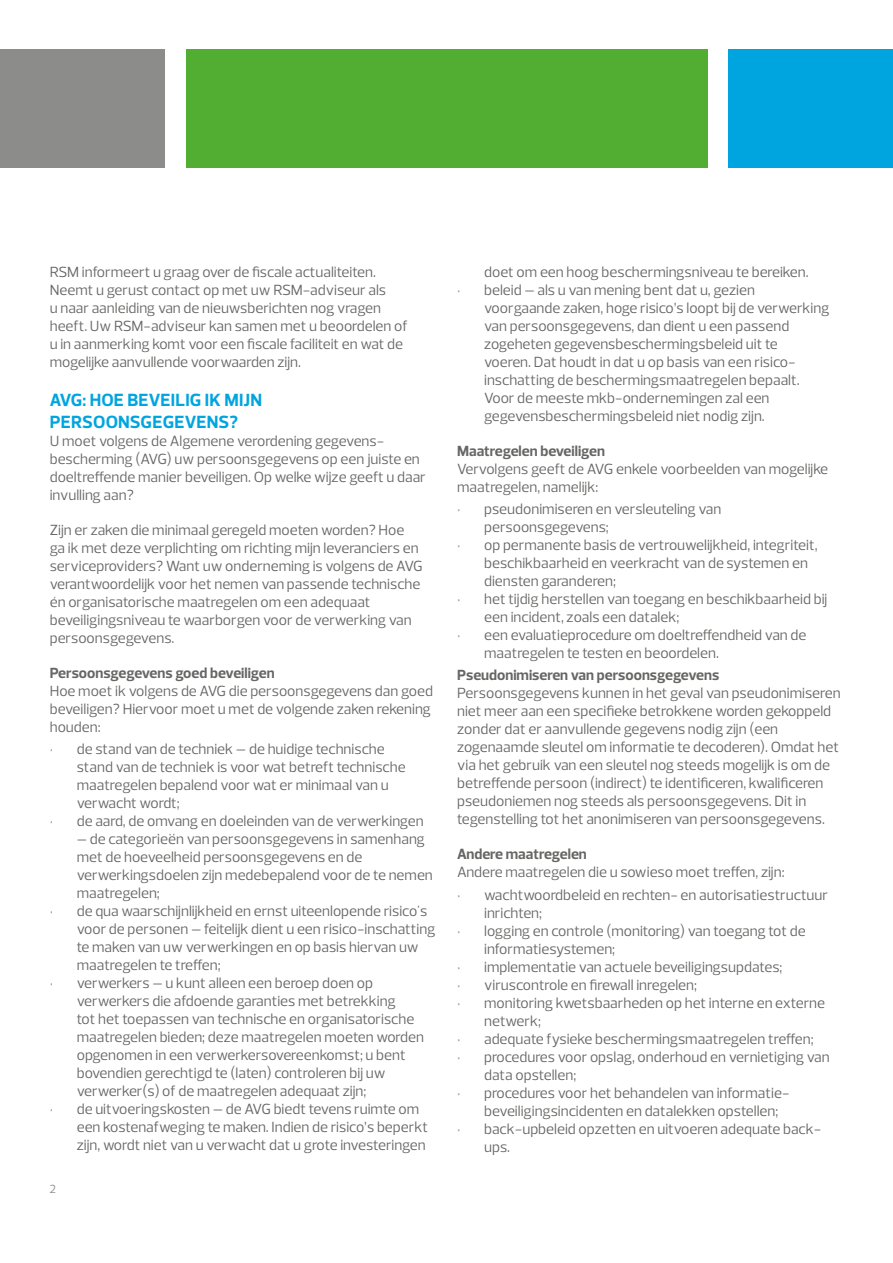
<style>
.page{position:relative;width:893px;height:1263px;background:#fff}
.page>*{position:absolute;margin:0;border:0;box-sizing:border-box;transform-origin:0 0}
.t1{font:700 18px/21.6px "Prelo";letter-spacing:.015em;color:#00a5df}
.t2{font:15px/18px "Prelo";color:#666665}
.t3{font:700 15px "Prelo";color:#666665}
.t4{font:12px "Prelo";color:#8c8c8b}
.s1{color:#8c8c8b}
</style>
<div class="page">
<div style="left:729px;top:50px;width:164px;height:118px;background:#00a5df"></div>
<div style="left:186px;top:50px;width:521px;height:118px;background:#52ae32"></div>
<div style="left:0;top:50px;width:164px;height:118px;background:#8c8c8b"></div>
<p class="t2" style="left:50px;top:263px;width:359px">RSM informeert u graag over de fiscale actualiteiten.<br>Neemt u gerust contact op met uw RSM-adviseur als<br>u naar aanleiding van de nieuwsberichten nog vragen heeft. Uw RSM-adviseur kan samen met u beoordelen of u in aanmerking komt voor een fiscale faciliteit en wat de mogelijke aanvullende voorwaarden zijn.</p>
<p class="t1" style="left:50px;top:390px;width:214px">AVG: HOE BEVEILIG IK MIJN<br>PERSOONSGEGEVENS?</p>
<p class="t2" style="left:50px;top:432px;width:378px">U moet volgens de Algemene verordening gegevens&shy;bescherming (AVG) uw persoonsgegevens op een juiste en doeltreffende manier beveiligen. Op welke wijze geeft u daar invulling aan?</p>
<p class="t2" style="left:50px;top:521px;width:375px">Zijn er zaken die minimaal geregeld moeten worden? Hoe ga ik met deze verplichting om richting mijn leveranciers en serviceproviders? Want uw onderneming is volgens de AVG verantwoordelijk voor het nemen van passende technische én organisatorische maatregelen om een adequaat beveiligingsniveau te waarborgen voor de verwerking van persoonsgegevens.</p>
<p class="t3" style="left:50px;top:664px;width:226px">Persoonsgegevens goed beveiligen</p>
<p class="t2" style="left:50px;top:682px;width:385px">Hoe moet ik volgens de AVG die persoonsgegevens dan goed beveiligen? Hiervoor moet u met de volgende zaken rekening houden:</p>
<p class="t2" style="left:77px;top:740px;width:330px;text-indent:-27px"><span class="s1">•</span> de stand van de techniek – de huidige technische stand van de techniek is voor wat betreft technische maatregelen bepalend voor wat er minimaal van u verwacht wordt;</p>
<p class="t2" style="left:50px;top:812px;width:375px"><span class="s1">•</span> de aard, de omvang en doeleinden van de verwerkingen</p>
<p class="t2" style="left:77px;top:830px;width:358px">– de categorieën van persoonsgegevens in samenhang met de hoeveelheid persoonsgegevens en de verwerkingsdoelen zijn medebepalend voor de te nemen maatregelen;</p>
<p class="t2" style="left:77px;top:902px;width:360px;text-indent:-27px"><span class="s1">•</span> de qua waarschijnlijkheid en ernst uiteenlopende risico's voor de personen – feitelijk dient u een risico-inschatting te maken van uw verwerkingen en op basis hiervan uw maatregelen te treffen;</p>
<p class="t2" style="left:77px;top:974px;width:349px;text-indent:-27px"><span class="s1">•</span> verwerkers – u kunt alleen een beroep doen op verwerkers die afdoende garanties met betrekking<br>tot het toepassen van technische en organisatorische maatregelen bieden; deze maatregelen moeten worden opgenomen in een verwerkersovereenkomst; u bent bovendien gerechtigd te (laten) controleren bij uw verwerker(s) of de maatregelen adequaat zijn;</p>
<p class="t2" style="left:77px;top:1100px;width:353px;text-indent:-27px"><span class="s1">•</span> de uitvoeringskosten – de AVG biedt tevens ruimte om een kostenafweging te maken. Indien de risico’s beperkt zijn, wordt niet van u verwacht dat u grote investeringen</p>
<p class="t4" style="left:50px;top:1181px;width:8px">2</p>
<p class="t2" style="left:484px;top:263px;width:326px">doet om een hoog beschermingsniveau te bereiken.</p>
<p class="t2" style="left:484px;top:281px;width:347px;text-indent:-27px"><span class="s1">•</span> beleid – als u van mening bent dat u, gezien voorgaande zaken, hoge risico’s loopt bij de verwerking van persoonsgegevens, dan dient u een passend zogeheten gegevensbeschermingsbeleid uit te<br>voeren. Dat houdt in dat u op basis van een risico&shy;inschatting de beschermingsmaatregelen bepaalt.<br>Voor de meeste mkb-ondernemingen zal een gegevensbeschermingsbeleid niet nodig zijn.</p>
<p class="t3" style="left:457px;top:441px;width:149px">Maatregelen beveiligen</p>
<p class="t2" style="left:457px;top:460px;width:372px">Vervolgens geeft de AVG enkele voorbeelden van mogelijke maatregelen, namelijk:</p>
<p class="t2" style="left:484px;top:500px;width:239px;text-indent:-27px"><span class="s1">•</span> pseudonimiseren en versleuteling van persoonsgegevens;</p>
<p class="t2" style="left:484px;top:536px;width:335px;text-indent:-27px"><span class="s1">•</span> op permanente basis de vertrouwelijkheid, integriteit, beschikbaarheid en veerkracht van de systemen en diensten garanderen;</p>
<p class="t2" style="left:484px;top:590px;width:345px;text-indent:-27px"><span class="s1">•</span> het tijdig herstellen van toegang en beschikbaarheid bij een incident, zoals een datalek;</p>
<p class="t2" style="left:484px;top:626px;width:324px;text-indent:-27px"><span class="s1">•</span> een evaluatieprocedure om doeltreffendheid van de maatregelen te testen en beoordelen.</p>
<p class="t3" style="left:457px;top:666px;width:264px">Pseudonimiseren van persoonsgegevens</p>
<p class="t2" style="left:457px;top:684px;width:385px">Persoonsgegevens kunnen in het geval van pseudonimiseren niet meer aan een specifieke betrokkene worden gekoppeld zonder dat er aanvullende gegevens nodig zijn (een zogenaamde sleutel om informatie te decoderen). Omdat het via het gebruik van een sleutel nog steeds mogelijk is om de betreffende persoon (indirect) te identificeren, kwalificeren pseudoniemen nog steeds als persoonsgegevens. Dit in tegenstelling tot het anonimiseren van persoonsgegevens.</p>
<p class="t3" style="left:457px;top:845px;width:131px">Andere maatregelen</p>
<p class="t2" style="left:457px;top:863px;width:329px">Andere maatregelen die u sowieso moet treffen, zijn:</p>
<p class="t2" style="left:484px;top:885px;width:345px;text-indent:-27px"><span class="s1">•</span> wachtwoordbeleid en rechten- en autorisatiestructuur inrichten;</p>
<p class="t2" style="left:484px;top:921px;width:323px;text-indent:-27px"><span class="s1">•</span> logging en controle (monitoring) van toegang tot de informatiesystemen;</p>
<p class="t2" style="left:457px;top:957px;width:327px"><span class="s1">•</span> implementatie van actuele beveiligingsupdates;</p>
<p class="t2" style="left:457px;top:975px;width:241px"><span class="s1">•</span> viruscontrole en firewall inregelen;</p>
<p class="t2" style="left:484px;top:993px;width:342px;text-indent:-27px"><span class="s1">•</span> monitoring kwetsbaarheden op het interne en externe netwerk;</p>
<p class="t2" style="left:457px;top:1029px;width:358px"><span class="s1">•</span> adequate fysieke beschermingsmaatregelen treffen;</p>
<p class="t2" style="left:484px;top:1047px;width:347px;text-indent:-27px"><span class="s1">•</span> procedures voor opslag, onderhoud en vernietiging van data opstellen;</p>
<p class="t2" style="left:484px;top:1083px;width:307px;text-indent:-27px"><span class="s1">•</span> procedures voor het behandelen van informatie&shy;beveiligingsincidenten en datalekken opstellen;</p>
<p class="t2" style="left:484px;top:1119px;width:339px;text-indent:-27px"><span class="s1">•</span> back-upbeleid opzetten en uitvoeren adequate back&shy;ups.</p>
</div>
